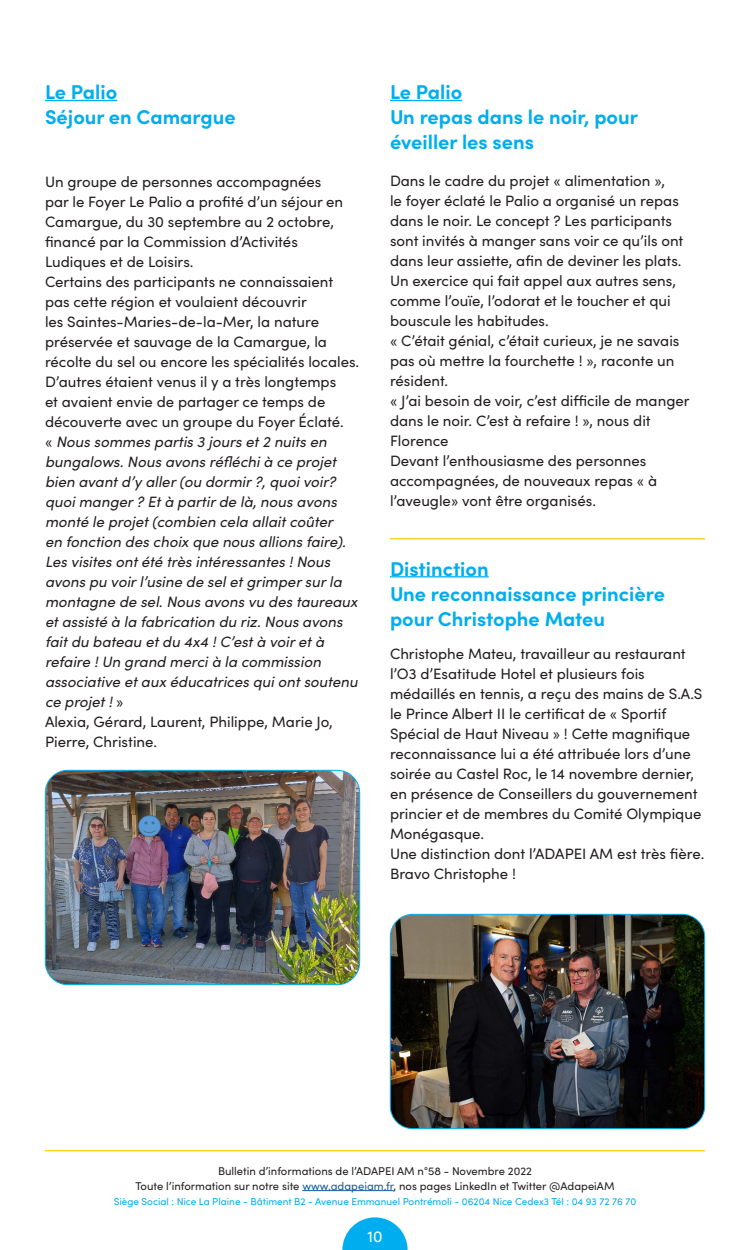
<style>
.page{position:relative;width:750px;height:1250px;background:#fff}
.page>*{position:absolute;margin:0;border:0;box-sizing:border-box;transform-origin:0 0}
.Texte_Courant{font:700 20px/25px "Sofia Pro";color:#00aeef}
.t1{font:16px "Sofia Pro";color:#fff}
.Texte_Courant-2{font:15px/20px "Sofia Pro";color:#231f20}
.t2{font:italic 15px/20px "Sofia Pro";color:#231f20}
.t3{font:11.25px/15px "Sofia Pro";color:#231f20;text-align:center}
.t4{font:10px "Sofia Pro";color:#00aeef}
.s1{font-style:normal}
.s2{color:#175d9e}
</style>
<div class="page">
<svg style="left:342px;top:1217px;width:66px;height:33px"></svg>
<hr style="left:302px;top:1190px;width:92px;height:1px;background:#175d9e">
<hr style="left:45px;top:1150px;width:660px;height:1px;background:#feca0a">
<hr style="left:390px;top:100px;width:72px;height:1px;background:#00aeef">
<img style="left:45px;top:770px;width:315px;height:215px">
<div style="left:45px;top:770px;width:315px;height:215px;border:1px solid #00aeef;border-radius:22px"></div>
<hr style="left:45px;top:100px;width:72px;height:1px;background:#00aeef">
<img style="left:138px;top:815px;width:23px;height:21px">
<hr style="left:390px;top:576px;width:99px;height:1px;background:#00aeef">
<img style="left:390px;top:914px;width:315px;height:215px">
<div style="left:390px;top:914px;width:315px;height:215px;border:1px solid #00aeef;border-radius:22px"></div>
<hr style="left:390px;top:538px;width:315px;height:1px;background:#feca0a">
<p class="Texte_Courant" style="left:45px;top:78px;width:74px">Le Palio</p>
<p class="Texte_Courant" style="left:45px;top:103px;width:192px">Séjour en Camargue</p>
<p class="Texte_Courant-2" style="left:45px;top:171px;width:300px">Un groupe de personnes accompagnées par le Foyer Le Palio a profité d’un séjour en Camargue, du 30 septembre au 2 octobre, financé par la Commission d’Activités Ludiques et de Loisirs.</p>
<p class="Texte_Courant-2" style="left:45px;top:271px;width:316px">Certains des participants ne connaissaient pas cette région et voulaient découvrir<br>les Saintes-Maries-de-la-Mer, la nature préservée et sauvage de la Camargue, la récolte du sel ou encore les spécialités locales.<br>D’autres étaient venus il y a très longtemps<br>et avaient envie de partager ce temps de découverte avec un groupe du Foyer Éclaté.</p>
<p class="t2" style="left:45px;top:431px;width:314px"><span class="s1">«</span> Nous sommes partis 3 jours et 2 nuits en bungalows. Nous avons réfléchi à ce projet bien avant d’y aller (ou dormir ?, quoi voir? quoi manger ? Et à partir de là, nous avons monté le projet (combien cela allait coûter<br>en fonction des choix que nous allions faire).<br>Les visites ont été très intéressantes ! Nous avons pu voir l’usine de sel et grimper sur la montagne de sel. Nous avons vu des taureaux et assisté à la fabrication du riz. Nous avons fait du bateau et du 4x4 ! C’est à voir et à refaire ! Un grand merci à la commission associative et aux éducatrices qui ont soutenu ce projet ! <span class="s1">»</span></p>
<p class="Texte_Courant-2" style="left:45px;top:711px;width:289px">Alexia, Gérard, Laurent, Philippe, Marie Jo,<br>Pierre, Christine.</p>
<p class="Texte_Courant" style="left:390px;top:78px;width:74px">Le Palio</p>
<p class="Texte_Courant" style="left:390px;top:103px;width:250px">Un repas dans le noir, pour éveiller les sens</p>
<p class="Texte_Courant-2" style="left:390px;top:170px;width:295px">Dans le cadre du projet « alimentation »,<br>le foyer éclaté le Palio a organisé un repas dans le noir. Le concept ? Les participants sont invités à manger sans voir ce qu’ils ont dans leur assiette, afin de deviner les plats.<br>Un exercice qui fait appel aux autres sens, comme l’ouïe, l’odorat et le toucher et qui bouscule les habitudes.</p>
<p class="Texte_Courant-2" style="left:390px;top:330px;width:291px">« C’était génial, c’était curieux, je ne savais pas où mettre la fourchette ! », raconte un résident.</p>
<p class="Texte_Courant-2" style="left:390px;top:390px;width:301px">« J’ai besoin de voir, c’est difficile de manger dans le noir. C’est à refaire ! », nous dit<br>Florence</p>
<p class="Texte_Courant-2" style="left:390px;top:450px;width:269px">Devant l’enthousiasme des personnes accompagnées, de nouveaux repas « à l’aveugle» vont être organisés.</p>
<p class="Texte_Courant" style="left:390px;top:555px;width:100px">Distinction</p>
<p class="Texte_Courant" style="left:390px;top:580px;width:276px">Une reconnaissance princière pour Christophe Mateu</p>
<p class="Texte_Courant-2" style="left:390px;top:643px;width:314px">Christophe Mateu, travailleur au restaurant l’O3 d’Esatitude Hotel et plusieurs fois médaillés en tennis, a reçu des mains de S.A.S le Prince Albert II le certificat de « Sportif Spécial de Haut Niveau » ! Cette magnifique reconnaissance lui a été attribuée lors d’une soirée au Castel Roc, le 14 novembre dernier, en présence de Conseillers du gouvernement princier et de membres du Comité Olympique Monégasque.</p>
<p class="Texte_Courant-2" style="left:390px;top:843px;width:316px">Une distinction dont l’ADAPEI AM est très fière.</p>
<p class="Texte_Courant-2" style="left:390px;top:863px;width:127px">Bravo Christophe !</p>
<p class="t3" style="left:135px;top:1163px;width:481px">Bulletin d’informations de l’ADAPEI AM n°58 - Novembre 2022<br>Toute l’information sur notre site <span class="s2">www.adapeiam.fr</span>, nos pages LinkedIn et Twitter @AdapeiAM</p>
<p class="t4" style="left:114px;top:1194px;width:524px">Siège Social : Nice La Plaine - Bâtiment B2 - Avenue Emmanuel Pontrémoli - 06204 Nice Cedex3 Tél : 04 93 72 76 70</p>
<p class="t1" style="left:367px;top:1224px;width:17px">10</p>
</div>
